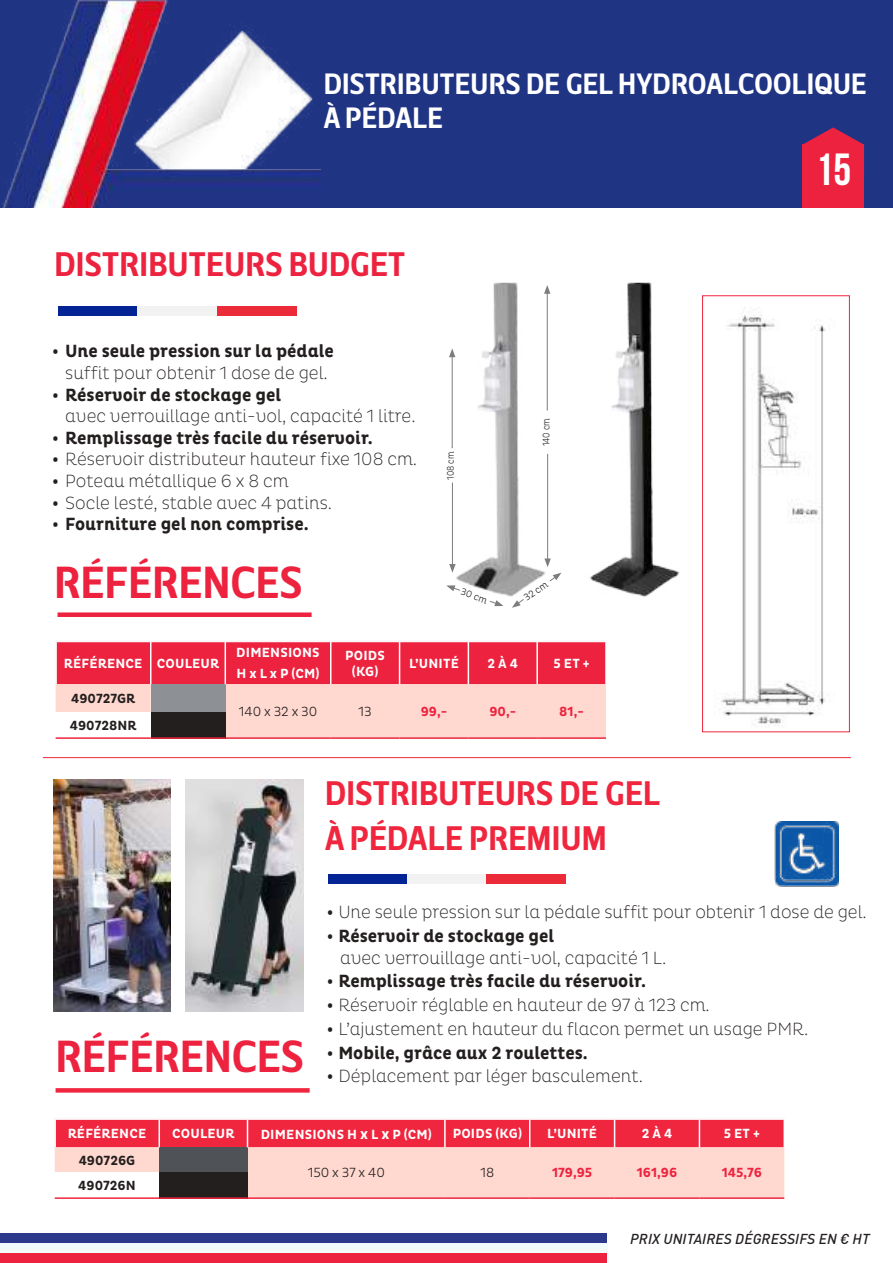
<style>
.page{position:relative;width:893px;height:1263px;background:#fff}
.page>*{position:absolute;margin:0;border:0;box-sizing:border-box;transform-origin:0 0}
.t1{font:700 45px "Bebas Neue";color:#fff}
.t2{font:600 43.5px "Breve Sans Title";letter-spacing:.01em;color:#ed223f}
.t3{font:600 33px/45px "Breve Sans Title";letter-spacing:.01em;color:#ef263e}
.t4{font:600 33px "Breve Sans Title";letter-spacing:.01em;color:#ed223f}
.t5{font:600 28.5px/34.2px "Breve Sans Title";letter-spacing:.01em;color:#fff}
.t6{font:200 18px "Pluto Cond";color:#241f1f}
.t7{font:700 18px "Pluto Cond";color:#241f1f}
.t8{font:italic 500 14.25px "DINOT";letter-spacing:.01em;color:#241f1f}
.t9{font:700 13.5px/21px "Pluto Cond";letter-spacing:.015em;color:#fff}
.t10{font:700 13.5px "Pluto Cond";color:#241f1f}
.t11{font:700 13.5px "Pluto Cond";color:#ed223f}
.t12{font:300 13.5px "Pluto Cond";color:#241f1f}
.t13{font:300 9.75px "Pluto Cond";color:#241f1f;scale:.87 1}
.t14{font:300 9.75px "Pluto Cond";color:#241f1f}
.s1{font-weight:700}
.s2{font-size:15px}
</style>
<div class="page">
<div style="left:59px;top:306px;width:79px;height:10px;background:#032494"></div>
<div style="left:138px;top:306px;width:79px;height:10px;background:#f2f2f2"></div>
<div style="left:217px;top:306px;width:79px;height:10px;background:#eb2b38"></div>
<div style="left:58px;top:612px;width:254px;height:5px;background:#ed223f"></div>
<div style="left:1px;top:0;width:892px;height:208px;background:#203484"></div>
<img style="left:2px;top:0;width:319px;height:208px">
<div style="left:802px;top:145px;width:62px;height:63px;background:#ed223f"></div>
<svg style="left:802px;top:127px;width:62px;height:18px"></svg>
<div style="left:0;top:1233px;width:607px;height:9px;background:#2d3a8b"></div>
<div style="left:0;top:1243px;width:608px;height:10px;background:#f3fafa"></div>
<div style="left:0;top:1253px;width:607px;height:10px;background:#ed223f"></div>
<div style="left:328px;top:874px;width:79px;height:10px;background:#032494"></div>
<div style="left:407px;top:874px;width:79px;height:10px;background:#f2f2f2"></div>
<div style="left:486px;top:874px;width:79px;height:10px;background:#eb2b38"></div>
<hr style="left:43px;top:757px;width:808px;height:1px;background:#ef263e">
<svg style="left:54px;top:1118px;width:730px;height:80px;background:#ea9295"></svg>
<hr style="left:55px;top:1197px;width:104px;height:2px;background:#ef263e">
<hr style="left:159px;top:1197px;width:88px;height:2px;background:#ef263e">
<hr style="left:247px;top:1197px;width:198px;height:2px;background:#ef263e">
<hr style="left:445px;top:1197px;width:85px;height:2px;background:#ef263e">
<hr style="left:530px;top:1197px;width:85px;height:2px;background:#ef263e">
<hr style="left:615px;top:1197px;width:84px;height:2px;background:#ef263e">
<hr style="left:699px;top:1197px;width:85px;height:2px;background:#ef263e">
<div style="left:56px;top:1088px;width:254px;height:5px;background:#ef263e"></div>
<img style="left:449px;top:282px;width:231px;height:325px">
<img style="left:721px;top:311px;width:105px;height:416px">
<div style="left:702px;top:295px;width:148px;height:437px;border:1px solid #ef263e"></div>
<img style="left:186px;top:780px;width:117px;height:231px">
<img style="left:53px;top:780px;width:118px;height:231px">
<img style="left:774px;top:822px;width:64px;height:64px">
<hr style="left:452px;top:483px;width:1px;height:83px;background:#7d7c7e">
<svg style="left:449px;top:564px;width:7px;height:9px"></svg>
<hr style="left:452px;top:355px;width:1px;height:93px;background:#7d7c7e">
<svg style="left:449px;top:348px;width:6px;height:9px"></svg>
<hr style="left:547px;top:454px;width:1px;height:107px;background:#7d7c7e">
<svg style="left:544px;top:558px;width:7px;height:9px"></svg>
<hr style="left:547px;top:291px;width:1px;height:119px;background:#7d7c7e">
<svg style="left:544px;top:285px;width:6px;height:9px"></svg>
<svg style="left:490px;top:600px;width:13px;height:6px"></svg>
<svg style="left:446px;top:585px;width:14px;height:6px"></svg>
<svg style="left:550px;top:573px;width:11px;height:9px"></svg>
<svg style="left:512px;top:599px;width:12px;height:9px"></svg>
<svg style="left:56px;top:641px;width:550px;height:96px;background:#ea838c"></svg>
<hr style="left:56px;top:737px;width:95px;height:2px;background:#ef263e">
<hr style="left:151px;top:737px;width:74px;height:2px;background:#ef263e">
<hr style="left:225px;top:737px;width:106px;height:2px;background:#ef263e">
<hr style="left:331px;top:737px;width:69px;height:2px;background:#ef263e">
<hr style="left:400px;top:737px;width:68px;height:2px;background:#ef263e">
<hr style="left:468px;top:737px;width:69px;height:2px;background:#ef263e">
<hr style="left:537px;top:737px;width:69px;height:2px;background:#ef263e">
<h3 class="t5" style="left:324px;top:67px;width:544px">DISTRIBUTEURS DE GEL HYDROALCOOLIQUE<br>À PÉDALE</h3>
<h3 class="t4" style="left:54px;top:245px;width:352px">DISTRIBUTEURS BUDGET</h3>
<p class="t7" style="left:53px;top:341px;width:283px">• Une seule pression sur la pédale</p>
<p class="t6" style="left:65px;top:363px;width:264px">suffit pour obtenir 1 dose de gel.</p>
<p class="t7" style="left:53px;top:384px;width:230px">• Réservoir de stockage gel</p>
<p class="t6" style="left:65px;top:406px;width:352px">avec verrouillage anti-vol, capacité 1 litre.</p>
<p class="t7" style="left:53px;top:427px;width:322px">• Remplissage très facile du réservoir.</p>
<p class="t6" style="left:53px;top:449px;width:366px"><span class="s1">•</span> Réservoir distributeur hauteur fixe 108 cm.</p>
<p class="t6" style="left:53px;top:471px;width:238px"><span class="s1">•</span> Poteau métallique 6 x 8 cm</p>
<p class="t6" style="left:53px;top:492px;width:281px"><span class="s1">•</span> Socle lesté, stable avec 4 patins.</p>
<p class="t7" style="left:53px;top:514px;width:258px">• Fourniture gel non comprise.</p>
<h2 class="t2" style="left:54px;top:557px;width:249px">RÉFÉRENCES</h2>
<p class="t13" style="left:445px;top:480px;width:34px;rotate:-90deg">108 cm</p>
<p class="t13" style="left:540px;top:446px;width:34px;rotate:-90deg">140 cm</p>
<p class="t14" style="left:463px;top:586px;width:29px;rotate:19deg">30 cm</p>
<p class="t14" style="left:522px;top:594px;width:28px;rotate:-35deg">32 cm</p>
<p class="t9" style="left:64px;top:653px;width:157px">RÉFÉRENCE COULEUR</p>
<p class="t9" style="left:236px;top:642px;width:85px">DIMENSIONS<br>H x L x P (CM)</p>
<p class="t9" style="left:345px;top:647px;width:41px;line-height:16.2px;text-align:center">POIDS (KG)</p>
<p class="t9" style="left:409px;top:653px;width:51px">L’UNITÉ</p>
<p class="t9" style="left:487px;top:653px;width:32px">2 À 4</p>
<p class="t9" style="left:553px;top:653px;width:38px">5 ET +</p>
<p class="t10" style="left:71px;top:691px;width:66px">490727GR</p>
<p class="t12" style="left:239px;top:704px;width:80px">140 x 32 x 30</p>
<p class="t12" style="left:359px;top:704px;width:15px">13</p>
<p class="t11" style="left:421px;top:704px;width:28px">99,-</p>
<p class="t11" style="left:489px;top:704px;width:28px">90,-</p>
<p class="t11" style="left:559px;top:704px;width:26px">81,-</p>
<p class="t10" style="left:70px;top:717px;width:68px">490728NR</p>
<h3 class="t3" style="left:325px;top:771px;width:337px">DISTRIBUTEURS DE GEL<br>À PÉDALE PREMIUM</h3>
<h1 class="t1" style="left:816px;top:145px;width:37px">15</h1>
<h2 class="t2" style="left:56px;top:1031px;width:249px">RÉFÉRENCES</h2>
<p class="t6" style="left:327px;top:902px;width:541px"><span class="s1">•</span> Une seule pression sur la pédale suffit pour obtenir 1 dose de gel.</p>
<p class="t7" style="left:327px;top:926px;width:228px">• Réservoir de stockage gel</p>
<p class="t6" style="left:340px;top:947px;width:328px">avec verrouillage anti-vol, capacité 1 L.</p>
<p class="t7" style="left:327px;top:971px;width:320px">• Remplissage très facile du réservoir.</p>
<p class="t6" style="left:327px;top:995px;width:384px"><span class="s1">•</span> Réservoir réglable en hauteur de 97 à 123 cm.</p>
<p class="t6" style="left:327px;top:1018px;width:483px"><span class="s1">•</span> L’ajustement en hauteur du flacon permet un usage PMR.</p>
<p class="t7" style="left:327px;top:1042px;width:262px">• Mobile, grâce aux 2 roulettes.</p>
<p class="t6" style="left:327px;top:1066px;width:317px"><span class="s1">•</span> Déplacement par léger basculement.</p>
<p class="t9" style="left:68px;top:1123px;width:80px">RÉFÉRENCE</p>
<p class="t9" style="left:172px;top:1123px;width:64px">COULEUR</p>
<p class="t9" style="left:261px;top:1124px;width:173px">DIMENSIONS H <span class="s2">x</span> L <span class="s2">x</span> P (CM)</p>
<p class="t9" style="left:453px;top:1123px;width:71px">POIDS (KG)</p>
<p class="t9" style="left:547px;top:1123px;width:51px">L’UNITÉ</p>
<p class="t9" style="left:642px;top:1123px;width:32px">2 À 4</p>
<p class="t9" style="left:724px;top:1123px;width:38px">5 ET +</p>
<p class="t10" style="left:79px;top:1152px;width:58px">490726G</p>
<p class="t12" style="left:308px;top:1165px;width:79px">150 x 37 x 40</p>
<p class="t12" style="left:480px;top:1165px;width:15px">18</p>
<p class="t11" style="left:552px;top:1165px;width:42px">179,95</p>
<p class="t11" style="left:637px;top:1165px;width:42px">161,96</p>
<p class="t11" style="left:722px;top:1165px;width:42px">145,76</p>
<p class="t10" style="left:78px;top:1177px;width:59px">490726N</p>
<p class="t8" style="left:630px;top:1229px;width:241px">PRIX UNITAIRES DÉGRESSIFS EN € HT</p>
</div>
